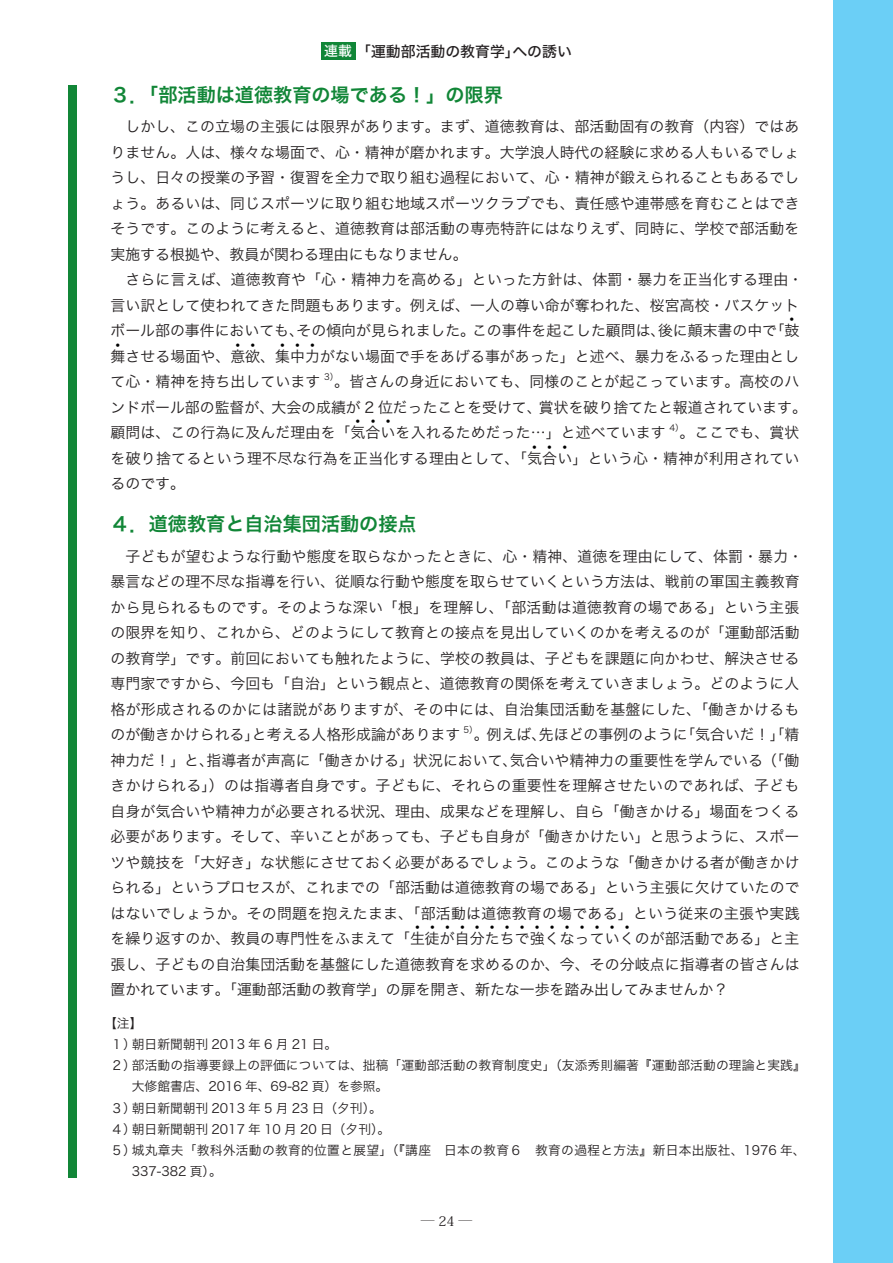
<style>
.page{position:relative;width:893px;height:1263px;background:#fff}
.page>*{position:absolute;margin:0;border:0;box-sizing:border-box;transform-origin:0 0}
.t1{font:19.2px "Hira Kaku Std W6";color:#118637}
.t2{font:14.85px/25.5px "Hira Kaku Std W3";letter-spacing:.005em;color:#231f20}
.t3{font:14.85px "Hira Kaku Std W5";color:#231f20}
.t4{font:13.8px "Koz Min Pro";color:#231f20}
.t5{font:12.75px "Hira Kaku Std W3";letter-spacing:.005em;color:#231f20}
.t6{font:12.75px "Hira Kaku Std W3";letter-spacing:.025em;color:#231f20}
.t7{font:8.7px "Hira Kaku Std W3";color:#231f20}
.t8{font:7.5px "Kenten Generic";letter-spacing:1.015em;color:#000}
.s1{font-size:13.8px;color:#fff}
.s2{font-size:13.35px}
</style>
<div class="page">
<div style="left:68px;top:85px;width:9px;height:1093px;background:#118637"></div>
<div style="left:321px;top:43px;width:34px;height:17px;background:#118637"></div>
<div style="left:833px;top:0;width:60px;height:1263px;background:#6bcff6"></div>
<p class="t3" style="left:324px;top:40px;width:249px"><span class="s1">連載</span>「運動部活動の教育学」への誘い</p>
<p class="t1" style="left:111px;top:80px;width:394px">３．「部活動は道徳教育の場である！」の限界</p>
<p class="t2" style="left:111px;top:114px;width:690px;text-align:justify;text-indent:15px">しかし、この立場の主張には限界があります。まず、道徳教育は、部活動固有の教育（内容）ではありません。人は、様々な場面で、心・精神が磨かれます。大学浪人時代の経験に求める人もいるでしょうし、日々の授業の予習・復習を全力で取り組む過程において、心・精神が鍛えられることもあるでしょう。あるいは、同じスポーツに取り組む地域スポーツクラブでも、責任感や連帯感を育むことはできそうです。このように考えると、道徳教育は部活動の専売特許にはなりえず、同時に、学校で部活動を実施する根拠や、教員が関わる理由にもなりません。</p>
<p class="t2" style="left:111px;top:267px;width:694px;text-indent:15px">さらに言えば、道徳教育や「心・精神力を高める」といった方針は、体罰・暴力を正当化する理由・言い訳として使われてきた問題もあります。例えば、一人の尊い命が奪われた、桜宮高校・バスケットボール部の事件においても、その傾向が見られました。この事件を起こした顧問は、後に顛末書の中で「鼓</p>
<p class="t8" style="left:788px;top:315px;width:9px">4</p>
<p class="t2" style="left:111px;top:343px;width:690px">舞させる場面や、意欲、集中力がない場面で手をあげる事があった」と述べ、暴力をふるった理由とし</p>
<p class="t8" style="left:114px;top:341px;width:9px">4</p>
<p class="t8" style="left:234px;top:341px;width:24px">4 4</p>
<p class="t8" style="left:279px;top:341px;width:39px">444</p>
<p class="t2" style="left:111px;top:369px;width:211px">て心・精神を持ち出しています</p>
<p class="t7" style="left:324px;top:370px;width:16px">3）</p>
<p class="t2" style="left:111px;top:369px;width:698px;text-indent:224px">。皆さんの身近においても、同様のことが起こっています。高校のハンドボール部の監督が、大会の成績が 2 位だったことを受けて、賞状を破り捨てたと報道されています。顧問は、この行為に及んだ理由を「気合いを入れるためだった…」と述べています</p>
<p class="t8" style="left:354px;top:417px;width:39px">444</p>
<p class="t7" style="left:669px;top:421px;width:16px">4）</p>
<p class="t2" style="left:111px;top:420px;width:690px;text-align:right">。ここでも、賞状<br>を破り捨てるという理不尽な行為を正当化する理由として、「気合い」という心・精神が利用されてい</p>
<p class="t8" style="left:531px;top:443px;width:39px">444</p>
<p class="t2" style="left:111px;top:471px;width:76px">るのです。</p>
<p class="t1" style="left:111px;top:509px;width:308px">４．道徳教育と自治集団活動の接点</p>
<p class="t2" style="left:111px;top:543px;width:694px;text-indent:15px">子どもが望むような行動や態度を取らなかったときに、心・精神、道徳を理由にして、体罰・暴力・暴言などの理不尽な指導を行い、従順な行動や態度を取らせていくという方法は、戦前の軍国主義教育から見られるものです。そのような深い「根」を理解し、「部活動は道徳教育の場である」という主張の限界を知り、これから、どのようにして教育との接点を見出していくのかを考えるのが「運動部活動の教育学」です。前回においても触れたように、学校の教員は、子どもを課題に向かわせ、解決させる専門家ですから、今回も「自治」という観点と、道徳教育の関係を考えていきましょう。どのように人格が形成されるのかには諸説がありますが、その中には、自治集団活動を基盤にした、「働きかけるものが働きかけられる」と考える人格形成論があります</p>
<p class="t7" style="left:464px;top:723px;width:16px">5）</p>
<p class="t2" style="left:111px;top:722px;width:691px;text-align:justify;text-indent:363px">。例えば、先ほどの事例のように「気合いだ！」「精神力だ！」と、指導者が声高に「働きかける」状況において、気合いや精神力の重要性を学んでいる（「働きかけられる」）のは指導者自身です。子どもに、それらの重要性を理解させたいのであれば、子ども自身が気合いや精神力が必要される状況、理由、成果などを理解し、自ら「働きかける」場面をつくる必要があります。そして、辛いことがあっても、子ども自身が「働きかけたい」と思うように、スポーツや競技を「大好き」な状態にさせておく必要があるでしょう。このような「働きかける者が働きかけられる」というプロセスが、これまでの「部活動は道徳教育の場である」という主張に欠けていたのではないでしょうか。その問題を抱えたまま、「部活動は道徳教育の場である」という従来の主張や実践を繰り返すのか、教員の専門性をふまえて「生徒が自分たちで強くなっていくのが部活動である」と主</p>
<p class="t8" style="left:414px;top:923px;width:219px">444444444444444</p>
<p class="t2" style="left:111px;top:951px;width:690px">張し、子どもの自治集団活動を基盤にした道徳教育を求めるのか、今、その分岐点に指導者の皆さんは置かれています。「運動部活動の教育学」の扉を開き、新たな一歩を踏み出してみませんか？</p>
<p class="t5" style="left:104px;top:1013px;width:40px">【注】</p>
<p class="t5" style="left:111px;top:1034px;width:228px">１）朝日新聞朝刊 2013 年 6 月 21 日。</p>
<p class="t5" style="left:111px;top:1056px;width:697px">２）部活動の指導要録上の評価については、拙稿「運動部活動の教育制度史」（友添秀則編著『運動部活動の理論と実践』</p>
<p class="t5" style="left:132px;top:1077px;width:258px">大修館書店、2016 年、69-82 頁）を参照。</p>
<p class="t5" style="left:111px;top:1098px;width:273px">３）朝日新聞朝刊 2013 年 5 月 23 日（夕刊）。</p>
<p class="t5" style="left:111px;top:1119px;width:281px">４）朝日新聞朝刊 2017 年 10 月 20 日（夕刊）。</p>
<p class="t6" style="left:111px;top:1141px;width:697px">５）城丸章夫「教科外活動の教育的位置と展望」（『講座　日本の教育６　教育の過程と方法』新日本出版社、1976 年、</p>
<p class="t5" style="left:132px;top:1162px;width:91px">337-382 頁）。</p>
<p class="t4" style="left:421px;top:1211px;width:53px">― <span class="s2">24</span> ―</p>
</div>
